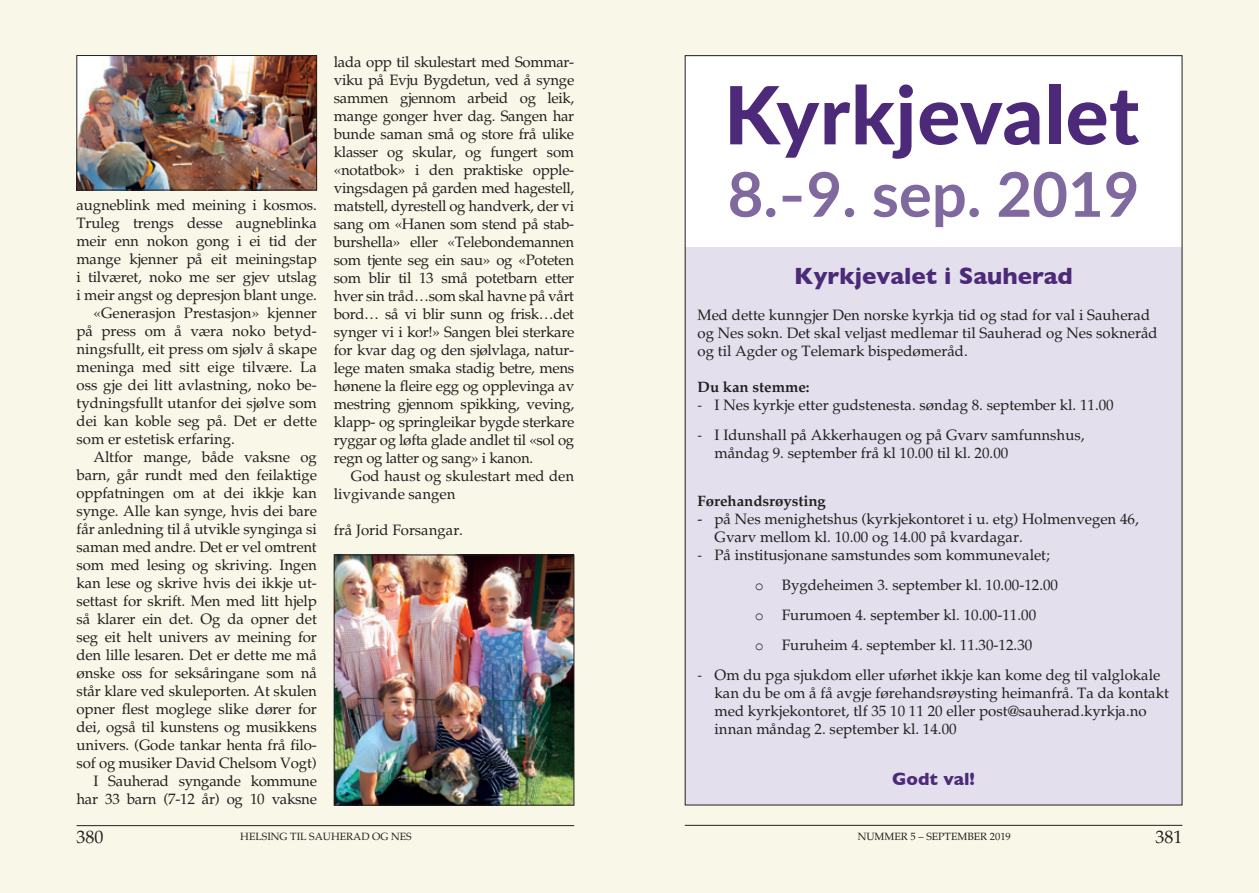
<style>
.page{position:relative;width:1259px;height:893px;background:#f9f8e8}
.page>*{position:absolute;margin:0;border:0;box-sizing:border-box;transform-origin:0 0}
.t1{font:800 80.25px "Lato";letter-spacing:.01em;color:#4c2a79}
.t2{font:700 61.65px "Lato";color:#7f699f}
.t3{font:700 24px "Gill Sans";color:#4c2a79}
.t4{font:700 18px "Gill Sans";color:#4c2a79}
.t5{font:18px "Palatino";color:#231f20}
.t6{font:15px/18px "Palatino";color:#231f20}
.t7{font:15px "Palatino";letter-spacing:-.02em;color:#231f20}
.t8{font:700 15px "Palatino";color:#231f20}
.t9{font:10.5px "Palatino";color:#231f20}
.s1{font-family:"Calibri"}
.s2{font-family:"Courier New"}
</style>
<div class="page">
<hr style="left:77px;top:825px;width:497px;height:1px;background:#231f20">
<hr style="left:685px;top:825px;width:497px;height:1px;background:#231f20">
<img style="left:79px;top:57px;width:236px;height:131px">
<div style="left:77px;top:55px;width:240px;height:135px;border:1px solid #231f20"></div>
<img style="left:336px;top:557px;width:236px;height:246px">
<div style="left:334px;top:555px;width:240px;height:250px;border:1px solid #231f20"></div>
<div style="left:685px;top:56px;width:497px;height:749px;background:#e3dfec"></div>
<div style="left:685px;top:56px;width:497px;height:191px;background:#fff"></div>
<p class="t6" style="left:77px;top:196px;width:242px">augneblink med meining i kosmos.</p>
<p class="t6" style="left:77px;top:214px;width:242px">Truleg trengs desse augneblinka</p>
<p class="t6" style="left:77px;top:232px;width:242px">meir enn nokon gong i ei tid der</p>
<p class="t6" style="left:77px;top:250px;width:242px">mange kjenner på eit meiningstap</p>
<p class="t6" style="left:77px;top:268px;width:242px">i tilværet, noko me ser gjev utslag</p>
<p class="t6" style="left:77px;top:286px;width:242px">i meir angst og depresjon blant unge.</p>
<p class="t6" style="left:94px;top:304px;width:225px">«Generasjon Prestasjon» kjenner</p>
<p class="t6" style="left:77px;top:322px;width:242px">på press om å væra noko betyd-</p>
<p class="t6" style="left:77px;top:340px;width:242px">ningsfullt, eit press om sjølv å skape</p>
<p class="t6" style="left:77px;top:358px;width:242px">meninga med sitt eige tilvære. La</p>
<p class="t6" style="left:77px;top:376px;width:242px">oss gje dei litt avlastning, noko be-</p>
<p class="t6" style="left:77px;top:394px;width:242px">tydningsfullt utanfor dei sjølve som</p>
<p class="t6" style="left:77px;top:412px;width:242px">dei kan koble seg på. Det er dette</p>
<p class="t6" style="left:77px;top:430px;width:160px">som er estetisk erfaring.</p>
<p class="t6" style="left:94px;top:448px;width:225px">Altfor mange, både vaksne og</p>
<p class="t6" style="left:77px;top:466px;width:242px">barn, går rundt med den feilaktige</p>
<p class="t6" style="left:77px;top:484px;width:242px">oppfatningen om at dei ikkje kan</p>
<p class="t6" style="left:77px;top:502px;width:242px">synge. Alle kan synge, hvis dei bare</p>
<p class="t6" style="left:77px;top:520px;width:242px">får anledning til å utvikle synginga si</p>
<p class="t6" style="left:77px;top:538px;width:242px">saman med andre. Det er vel omtrent</p>
<p class="t6" style="left:77px;top:556px;width:242px">som med lesing og skriving. Ingen</p>
<p class="t6" style="left:77px;top:574px;width:242px">kan lese og skrive hvis dei ikkje ut-</p>
<p class="t6" style="left:77px;top:592px;width:242px">settast for skrift. Men med litt hjelp</p>
<p class="t6" style="left:77px;top:610px;width:242px">så klarer ein det. Og da opner det</p>
<p class="t6" style="left:77px;top:628px;width:242px">seg eit helt univers av meining for</p>
<p class="t6" style="left:77px;top:646px;width:242px">den lille lesaren. Det er dette me må</p>
<p class="t6" style="left:77px;top:664px;width:242px">ønske oss for seksåringane som nå</p>
<p class="t6" style="left:77px;top:682px;width:242px">står klare ved skuleporten. At skulen</p>
<p class="t6" style="left:77px;top:700px;width:242px">opner flest moglege slike dører for</p>
<p class="t6" style="left:77px;top:718px;width:242px">dei, også til kunstens og musikkens</p>
<p class="t6" style="left:77px;top:736px;width:242px">univers. (Gode tankar henta frå filo-</p>
<p class="t6" style="left:77px;top:754px;width:242px">sof og musiker David Chelsom Vogt)</p>
<p class="t7" style="left:94px;top:772px;width:225px">I Sauherad syngande kommune</p>
<p class="t7" style="left:77px;top:790px;width:242px">har 33 barn (7-12 år) og 10 vaksne</p>
<p class="t6" style="left:334px;top:53px;width:242px;text-align:justify">lada opp til skulestart med Sommar&shy;viku på Evju Bygdetun, ved å synge sammen gjennom arbeid og leik, mange gonger hver dag. Sangen har bunde saman små og store frå ulike klasser og skular, og fungert som «notatbok» i den praktiske opple&shy;vingsdagen på garden med hagestell, matstell, dyrestell og handverk, der vi sang om «Hanen som stend på stab&shy;burshella» eller «Telebondemannen som tjente seg ein sau» og «Poteten som blir til 13 små potetbarn etter hver sin tråd…som skal havne på vårt bord… så vi blir sunn og frisk…det synger vi i kor!» Sangen blei sterkare for kvar dag og den sjølvlaga, natur&shy;lege maten smaka stadig betre, mens hønene la fleire egg og opplevinga av mestring gjennom spikking, veving, klapp- og springleikar bygde sterkare ryggar og løfta glade andlet til «sol og regn og latter og sang» i kanon.</p>
<p class="t6" style="left:334px;top:467px;width:242px;text-indent:17px">God haust og skulestart med den livgivande sangen</p>
<p class="t6" style="left:334px;top:521px;width:131px">frå Jorid Forsangar.</p>
<h1 class="t1" style="left:724px;top:56px;width:417px">Kyrkjevalet</h1>
<h2 class="t2" style="left:727px;top:149px;width:413px">8.–9. sep. 2019</h2>
<h3 class="t3" style="left:794px;top:257px;width:280px">Kyrkjevalet i Sauherad</h3>
<p class="t6" style="left:697px;top:306px;width:461px">Med dette kunngjer Den norske kyrkja tid og stad for val i Sauherad og Nes sokn. Det skal veljast medlemar til Sauherad og Nes sokneråd og til Agder og Telemark bispedømeråd.</p>
<p class="t8" style="left:697px;top:377px;width:114px">Du kan stemme:</p>
<p class="t6" style="left:697px;top:396px;width:418px"><span class="s1">-</span> I Nes kyrkje etter gudstenesta. søndag 8. september kl. 11.00</p>
<p class="t6" style="left:714px;top:426px;width:371px;text-indent:-17px"><span class="s1">-</span> I Idunshall på Akkerhaugen og på Gvarv samfunnshus, måndag 9. september frå kl 10.00 til kl. 20.00</p>
<p class="t8" style="left:697px;top:491px;width:130px">Førehandsrøysting</p>
<p class="t6" style="left:714px;top:510px;width:426px;text-indent:-17px">- på Nes menighetshus (kyrkjekontoret i u. etg) Holmenvegen 46,<br>Gvarv mellom kl. 10.00 og 14.00 på kvardagar.</p>
<p class="t6" style="left:755px;top:540px;width:305px;line-height:30px;text-indent:-57px"><span class="s1">-</span> På institusjonane samstundes som kommunevalet; <span class="s2">o</span> Bygdeheimen 3. september kl. 10.00-12.00 <span class="s2">o</span> Furumoen 4. september kl. 10.00-11.00<br><span class="s2">o</span> Furuheim 4. september kl. 11.30-12.30</p>
<p class="t6" style="left:714px;top:666px;width:456px;text-indent:-17px"><span class="s1">-</span> Om du pga sjukdom eller uførhet ikkje kan kome deg til valglokale kan du be om å få avgje førehandsrøysting heimanfrå. Ta da kontakt med kyrkjekontoret, tlf 35 10 11 20 eller post@sauherad.kyrkja.no innan måndag 2. september kl. 14.00</p>
<p class="t4" style="left:892px;top:765px;width:84px">Godt val!</p>
<p class="t5" style="left:77px;top:826px;width:29px">380</p>
<p class="t9" style="left:240px;top:831px;width:173px">HELSING TIL SAUHERAD OG NES</p>
<p class="t9" style="left:857px;top:831px;width:155px">NUMMER 5 – SEPTEMBER 2019</p>
<p class="t5" style="left:1155px;top:826px;width:28px">381</p>
</div>
